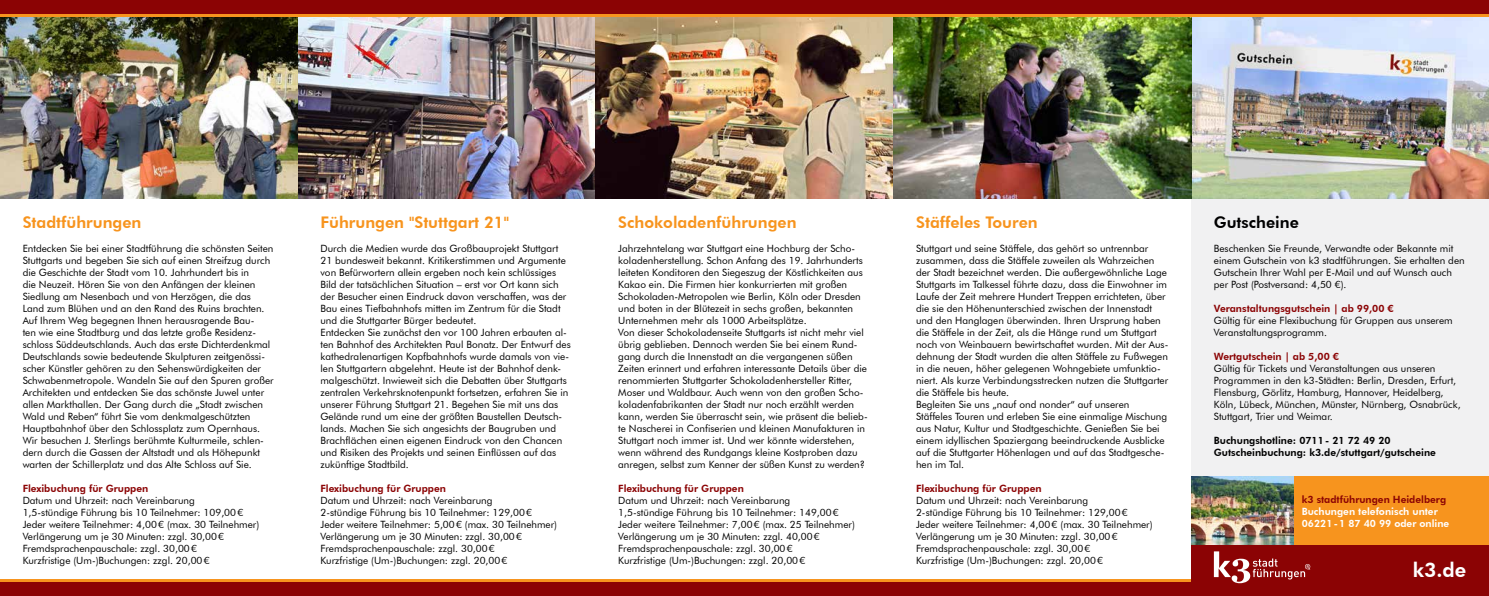
<style>
.page{position:relative;width:1489px;height:596px;background:#fff}
.page>*{position:absolute;margin:0;border:0;box-sizing:border-box;transform-origin:0 0}
.t1{font:800 20px "Futura BT";color:#fff}
.t2{font:800 16px "Futura BT";color:#f7941e}
.t3{font:800 16px "Futura BT";color:#000}
.t4{font:10px/12px "Futura BT";color:#000}
.t5{font:800 10px "Futura BT";color:#8b0304}
.t6{font:800 10px/12px "Futura BT";color:#000}
.t7{font:800 10px/12px "Futura BT";color:#fff}
</style>
<div class="page">
<div style="left:0;top:0;width:1488px;height:595px;background:#8b0304"></div>
<hr style="left:0;top:578px;width:1488px;height:3px;background:#f7941e">
<div style="left:0;top:17px;width:1488px;height:561px;background:#fff"></div>
<hr style="left:0;top:14px;width:1488px;height:3px;background:#f7941e">
<div style="left:1191px;top:198px;width:297px;height:343px;background:#f1f1f2"></div>
<img style="left:0;top:17px;width:1488px;height:181px">
<div style="left:1191px;top:544px;width:297px;height:51px;background:#8b0304"></div>
<svg style="left:1213px;top:551px;width:97px;height:32px"></svg>
<div style="left:1191px;top:476px;width:297px;height:68px;background:#f7941e"></div>
<img style="left:1191px;top:476px;width:102px;height:68px">
<h2 class="t2" style="left:23px;top:212px;width:120px">Stadtführungen</h2>
<p class="t4" style="left:23px;top:242px;width:252px">Entdecken Sie bei einer Stadtführung die schönsten Seiten Stuttgarts und begeben Sie sich auf einen Streifzug durch die Geschichte der Stadt vom 10. Jahrhundert bis in<br>die Neuzeit. Hören Sie von den Anfängen der kleinen Siedlung am Nesenbach und von Herzögen, die das Land zum Blühen und an den Rand des Ruins brachten.<br>Auf Ihrem Weg begegnen Ihnen herausragende Bau-<br>ten wie eine Stadtburg und das letzte große Residenz&shy;schloss Süddeutschlands. Auch das erste Dichterdenkmal Deutschlands sowie bedeutende Skulpturen zeitgenössi&shy;scher Künstler gehören zu den Sehenswürdigkeiten der Schwabenmetropole. Wandeln Sie auf den Spuren großer Architekten und entdecken Sie das schönste Juwel unter allen Markthallen. Der Gang durch die „Stadt zwischen Wald und Reben“ führt Sie vom denkmalgeschützten Hauptbahnhof über den Schlossplatz zum Opernhaus.<br>Wir besuchen J. Sterlings berühmte Kulturmeile, schlen&shy;dern durch die Gassen der Altstadt und als Höhepunkt warten der Schillerplatz und das Alte Schloss auf Sie.</p>
<p class="t5" style="left:23px;top:482px;width:127px">Flexibuchung für Gruppen</p>
<p class="t4" style="left:23px;top:494px;width:238px">Datum und Uhrzeit: nach Vereinbarung<br>1,5-stündige Führung bis 10 Teilnehmer: 109,00€ Jeder weitere Teilnehmer: 4,00€ (max. 30 Teilnehmer)<br>Verlängerung um je 30 Minuten: zzgl. 30,00€ Fremdsprachenpauschale: zzgl. 30,00€<br>Kurzfristige (Um-)Buchungen: zzgl. 20,00€</p>
<h2 class="t2" style="left:320px;top:212px;width:190px">Führungen "Stuttgart 21"</h2>
<p class="t4" style="left:320px;top:242px;width:252px">Durch die Medien wurde das Großbauprojekt Stuttgart 21 bundesweit bekannt. Kritikerstimmen und Argumente von Befürwortern allein ergeben noch kein schlüssiges Bild der tatsächlichen Situation – erst vor Ort kann sich der Besucher einen Eindruck davon verschaffen, was der Bau eines Tiefbahnhofs mitten im Zentrum für die Stadt und die Stuttgarter Bürger bedeutet.<br>Entdecken Sie zunächst den vor 100 Jahren erbauten al&shy;ten Bahnhof des Architekten Paul Bonatz. Der Entwurf des kathedralenartigen Kopfbahnhofs wurde damals von vie&shy;len Stuttgartern abgelehnt. Heute ist der Bahnhof denk&shy;malgeschützt. Inwieweit sich die Debatten über Stuttgarts zentralen Verkehrsknotenpunkt fortsetzen, erfahren Sie in unserer Führung Stuttgart 21. Begehen Sie mit uns das Gelände rund um eine der größten Baustellen Deutsch&shy;lands. Machen Sie sich angesichts der Baugruben und Brachflächen einen eigenen Eindruck von den Chancen und Risiken des Projekts und seinen Einflüssen auf das zukünftige Stadtbild.</p>
<p class="t5" style="left:320px;top:482px;width:127px">Flexibuchung für Gruppen</p>
<p class="t4" style="left:320px;top:494px;width:238px">Datum und Uhrzeit: nach Vereinbarung<br>2-stündige Führung bis 10 Teilnehmer: 129,00€ Jeder weitere Teilnehmer: 5,00€ (max. 30 Teilnehmer)<br>Verlängerung um je 30 Minuten: zzgl. 30,00€ Fremdsprachenpauschale: zzgl. 30,00€<br>Kurzfristige (Um-)Buchungen: zzgl. 20,00€</p>
<h2 class="t2" style="left:618px;top:212px;width:180px">Schokoladenführungen</h2>
<p class="t4" style="left:618px;top:242px;width:251px">Jahrzehntelang war Stuttgart eine Hochburg der Scho&shy;koladenherstellung. Schon Anfang des 19. Jahrhunderts leiteten Konditoren den Siegeszug der Köstlichkeiten aus Kakao ein. Die Firmen hier konkurrierten mit großen Schokoladen-Metropolen wie Berlin, Köln oder Dresden und boten in der Blütezeit in sechs großen, bekannten Unternehmen mehr als 1000 Arbeitsplätze.<br>Von dieser Schokoladenseite Stuttgarts ist nicht mehr viel übrig geblieben. Dennoch werden Sie bei einem Rund&shy;gang durch die Innenstadt an die vergangenen süßen Zeiten erinnert und erfahren interessante Details über die renommierten Stuttgarter Schokoladenhersteller Ritter, Moser und Waldbaur. Auch wenn von den großen Scho&shy;koladenfabrikanten der Stadt nur noch erzählt werden kann, werden Sie überrascht sein, wie präsent die belieb&shy;te Nascherei in Confiserien und kleinen Manufakturen in Stuttgart noch immer ist. Und wer könnte widerstehen, wenn während des Rundgangs kleine Kostproben dazu anregen, selbst zum Kenner der süßen Kunst zu werden?</p>
<p class="t5" style="left:618px;top:482px;width:127px">Flexibuchung für Gruppen</p>
<p class="t4" style="left:618px;top:494px;width:238px">Datum und Uhrzeit: nach Vereinbarung<br>1,5-stündige Führung bis 10 Teilnehmer: 149,00€ Jeder weitere Teilnehmer: 7,00€ (max. 25 Teilnehmer)<br>Verlängerung um je 30 Minuten: zzgl. 40,00€ Fremdsprachenpauschale: zzgl. 30,00€<br>Kurzfristige (Um-)Buchungen: zzgl. 20,00€</p>
<h2 class="t2" style="left:916px;top:212px;width:123px">Stäffeles Touren</h2>
<p class="t4" style="left:916px;top:242px;width:254px">Stuttgart und seine Stäffele, das gehört so untrennbar zusammen, dass die Stäffele zuweilen als Wahrzeichen der Stadt bezeichnet werden. Die außergewöhnliche Lage Stuttgarts im Talkessel führte dazu, dass die Einwohner im Laufe der Zeit mehrere Hundert Treppen errichteten, über die sie den Höhenunterschied zwischen der Innenstadt und den Hanglagen überwinden. Ihren Ursprung haben die Stäffele in der Zeit, als die Hänge rund um Stuttgart noch von Weinbauern bewirtschaftet wurden. Mit der Aus&shy;dehnung der Stadt wurden die alten Stäffele zu Fußwegen in die neuen, höher gelegenen Wohngebiete umfunktio&shy;niert. Als kurze Verbindungsstrecken nutzen die Stuttgarter die Stäffele bis heute.<br>Begleiten Sie uns „nauf ond nonder“ auf unseren<br>Stäffeles Touren und erleben Sie eine einmalige Mischung aus Natur, Kultur und Stadtgeschichte. Genießen Sie bei einem idyllischen Spaziergang beeindruckende Ausblicke auf die Stuttgarter Höhenlagen und auf das Stadtgesche&shy;hen im Tal.</p>
<p class="t5" style="left:916px;top:482px;width:127px">Flexibuchung für Gruppen</p>
<p class="t4" style="left:916px;top:494px;width:238px">Datum und Uhrzeit: nach Vereinbarung<br>2-stündige Führung bis 10 Teilnehmer: 129,00€ Jeder weitere Teilnehmer: 4,00€ (max. 30 Teilnehmer)<br>Verlängerung um je 30 Minuten: zzgl. 30,00€ Fremdsprachenpauschale: zzgl. 30,00€<br>Kurzfristige (Um-)Buchungen: zzgl. 20,00€</p>
<h2 class="t3" style="left:1213px;top:212px;width:86px">Gutscheine</h2>
<p class="t4" style="left:1213px;top:242px;width:252px">Beschenken Sie Freunde, Verwandte oder Bekannte mit einem Gutschein von k3 stadtführungen. Sie erhalten den Gutschein Ihrer Wahl per E-Mail und auf Wunsch auch per Post (Postversand: 4,50 €).</p>
<p class="t5" style="left:1213px;top:302px;width:181px">Veranstaltungsgutschein | ab 99,00 €</p>
<p class="t4" style="left:1213px;top:314px;width:240px">Gültig für eine Flexibuchung für Gruppen aus unserem<br>Veranstaltungsprogramm.</p>
<p class="t5" style="left:1213px;top:350px;width:127px">Wertgutschein | ab 5,00 €</p>
<p class="t4" style="left:1213px;top:362px;width:248px">Gültig für Tickets und Veranstaltungen aus unseren Programmen in den k3-Städten: Berlin, Dresden, Erfurt, Flensburg, Görlitz, Hamburg, Hannover, Heidelberg, Köln, Lübeck, München, Münster, Nürnberg, Osnabrück, Stuttgart, Trier und Weimar.</p>
<p class="t6" style="left:1213px;top:434px;width:223px">Buchungshotline: 0711- 21 72 49 20<br>Gutscheinbuchung: k3.de/stuttgart/gutscheine</p>
<p class="t5" style="left:1301px;top:492px;width:146px">k3 stadtführungen Heidelberg</p>
<p class="t7" style="left:1301px;top:504px;width:149px">Buchungen telefonisch unter<br>06221-1 87 40 99 oder online</p>
<h1 class="t1" style="left:1412px;top:557px;width:55px">k3.de</h1>
</div>
